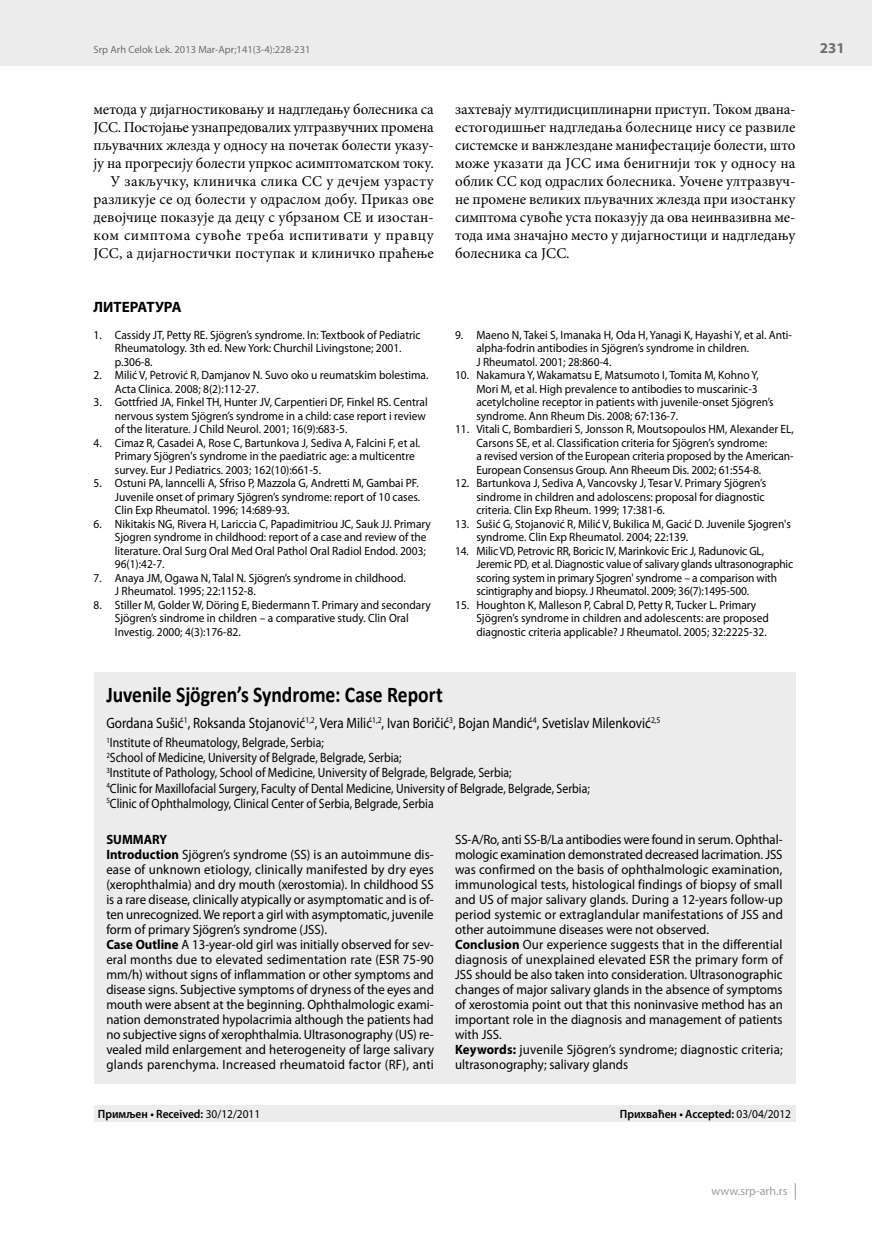
<style>
.page{position:relative;width:872px;height:1234px;background:#fff}
.page>*{position:absolute;margin:0;border:0;box-sizing:border-box;transform-origin:0 0}
.t1{font:700 22.5px "Calibri";letter-spacing:-.005em;color:#000;scale:.87 1}
.t2{font:15px/18px "Minion Pro";color:#000;text-align:right}
.t3{font:15px "Myriad Pro";color:#000;scale:.87 1}
.t4{font:700 15px "Myriad Pro";color:#000}
.t5{font:700 15px "Myriad Pro";color:#6f6f6e}
.t6{font:13.5px/15px "Myriad Pro";color:#000;scale:.95 1}
.t7{font:13.5px/15px "Myriad Pro";color:#000;scale:.87 1}
.t8{font:12px/13.5px "Myriad Pro";color:#000;scale:.95 1}
.t9{font:600 12px "Myriad Pro";color:#000;scale:.95 1}
.t10{font:12px "Myriad Pro";letter-spacing:.005em;color:#9c9d9d}
.t11{font:10.5px "Myriad Pro";color:#6f6f6e}
.s1{font-weight:700}
.s2{font-weight:400}
</style>
<div class="page">
<div style="left:0;top:0;width:872px;height:66px;background:#ececed"></div>
<svg style="left:795px;top:1183px;width:1px;height:16px"></svg>
<div style="left:94px;top:672px;width:701px;height:411px;background:#ececed"></div>
<div style="left:94px;top:1105px;width:701px;height:16px;background:#ececed"></div>
<p class="t11" style="left:94px;top:44px;width:218px">Srp Arh Celok Lek. 2013 Mar-Apr;141(3-4):228-231</p>
<p class="t5" style="left:820px;top:40px;width:26px">231</p>
<p class="t2" style="left:94px;top:100px;width:342px">метода у дијагностиковању и надгледању болесника са ЈСС. Постојање узнапредовалих ултразвучних промена пљувачних жлезда у односу на почетак болести указу&shy;ју на прогресију болести упркос асимптоматском току.<br>У закључку, клиничка слика СС у дечјем узрасту разликује се од болести у одраслом добу. Приказ ове девојчице показује да децу с убрзаном СЕ и изостан&shy;ком симптома сувоће треба испитивати у правцу ЈСС, а дијагностички поступак и клиничко праћење</p>
<p class="t2" style="left:455px;top:100px;width:342px;text-align:justify">захтевају мултидисциплинарни приступ. Током двана&shy;естогодишњег надгледања болеснице нису се развиле системске и ванжлездане манифестације болести, што може указати да ЈСС има бенигнији ток у односу на облик СС код одраслих болесника. Уочене ултразвуч&shy;не промене великих пљувачних жлезда при изостанку симптома сувоће уста показују да ова неинвазивна ме&shy;тода има значајно место у дијагностици и надгледању болесника са ЈСС.</p>
<p class="t4" style="left:94px;top:298px;width:89px">ЛИТЕРАТУРА</p>
<p class="t8" style="left:115px;top:328px;width:323px;text-indent:-21px">1. Cassidy JT, Petty RE. Sjögren’s syndrome. In: Textbook of Pediatric<br>Rheumatology. 3th ed. New York: Churchil Livingstone; 2001. p.306-8.</p>
<p class="t8" style="left:115px;top:368px;width:332px;text-indent:-21px">2. Milić V, Petrović R, Damjanov N. Suvo oko u reumatskim bolestima.<br>Acta Clinica. 2008; 8(2):112-27.</p>
<p class="t8" style="left:115px;top:395px;width:331px;text-indent:-21px">3. Gottfried JA, Finkel TH, Hunter JV, Carpentieri DF, Finkel RS. Central nervous system Sjögren’s syndrome in a child: case report i review of the literature. J Child Neurol. 2001; 16(9):683-5.</p>
<p class="t8" style="left:115px;top:436px;width:323px;text-indent:-21px">4. Cimaz R, Casadei A, Rose C, Bartunkova J, Sediva A, Falcini F, et al.<br>Primary Sjögren's syndrome in the paediatric age: a multicentre survey. Eur J Pediatrics. 2003; 162(10):661-5.</p>
<p class="t8" style="left:115px;top:476px;width:323px;text-indent:-21px">5. Ostuni PA, Ianncelli A, Sfriso P, Mazzola G, Andretti M, Gambai PF.<br>Juvenile onset of primary Sjögren’s syndrome: report of 10 cases.<br>Clin Exp Rheumatol. 1996; 14:689-93.</p>
<p class="t8" style="left:115px;top:517px;width:334px;text-indent:-21px">6. Nikitakis NG, Rivera H, Lariccia C, Papadimitriou JC, Sauk JJ. Primary Sjogren syndrome in childhood: report of a case and review of the literature. Oral Surg Oral Med Oral Pathol Oral Radiol Endod. 2003; 96(1):42-7.</p>
<p class="t8" style="left:115px;top:571px;width:308px;text-indent:-21px">7. Anaya JM, Ogawa N, Talal N. Sjögren’s syndrome in childhood.<br>J Rheumatol. 1995; 22:1152-8.</p>
<p class="t8" style="left:115px;top:598px;width:334px;text-indent:-21px">8. Stiller M, Golder W, Döring E, Biedermann T. Primary and secondary<br>Sjögren’s sindrome in children – a comparative study. Clin Oral<br>Investig. 2000; 4(3):176-82.</p>
<p class="t8" style="left:476px;top:328px;width:333px;text-indent:-21px">9. Maeno N, Takei S, Imanaka H, Oda H, Yanagi K, Hayashi Y, et al. Anti&shy;alpha-fodrin antibodies in Sjögren’s syndrome in children.<br>J Rheumatol. 2001; 28:860-4.</p>
<p class="t8" style="left:476px;top:368px;width:314px;text-indent:-21px">10. Nakamura Y, Wakamatsu E, Matsumoto I, Tomita M, Kohno Y, Mori M, et al. High prevalence to antibodies to muscarinic-3 acetylcholine receptor in patients with juvenile-onset Sjögren’s syndrome. Ann Rheum Dis. 2008; 67:136-7.</p>
<p class="t8" style="left:476px;top:422px;width:336px;text-indent:-21px">11. Vitali C, Bombardieri S, Jonsson R, Moutsopoulos HM, Alexander EL, Carsons SE, et al. Classification criteria for Sjögren’s syndrome:<br>a revised version of the European criteria proposed by the American-European Consensus Group. Ann Rheeum Dis. 2002; 61:554-8.</p>
<p class="t8" style="left:476px;top:476px;width:307px;text-indent:-21px">12. Bartunkova J, Sediva A, Vancovsky J, Tesar V. Primary Sjögren’s sindrome in children and adoloscens: proposal for diagnostic criteria. Clin Exp Rheum. 1999; 17:381-6.</p>
<p class="t8" style="left:476px;top:517px;width:332px;text-indent:-21px">13. Sušić G, Stojanović R, Milić V, Bukilica M, Gacić D. Juvenile Sjogren's syndrome. Clin Exp Rheumatol. 2004; 22:139.</p>
<p class="t8" style="left:476px;top:544px;width:335px;text-indent:-21px">14. Milic VD, Petrovic RR, Boricic IV, Marinkovic Eric J, Radunovic GL, Jeremic PD, et al. Diagnostic value of salivary glands ultrasonographic scoring system in primary Sjogren' syndrome – a comparison with scintigraphy and biopsy. J Rheumatol. 2009; 36(7):1495-500.</p>
<p class="t8" style="left:476px;top:598px;width:309px;text-indent:-21px">15. Houghton K, Malleson P, Cabral D, Petty R, Tucker L. Primary<br>Sjögren’s syndrome in children and adolescents: are proposed diagnostic criteria applicable? J Rheumatol. 2005; 32:2225-32.</p>
<h1 class="t1" style="left:106px;top:680px;width:388px">Juvenile Sjögren’s Syndrome: Case Report</h1>
<p class="t3" style="left:106px;top:714px;width:638px">Gordana Sušić<sup>1</sup>, Roksanda Stojanović<sup>1,2</sup>, Vera Milić<sup>1,2</sup>, Ivan Boričić<sup>3</sup>, Bojan Mandić<sup>4</sup>, Svetislav Milenković<sup>2,5</sup></p>
<p class="t7" style="left:106px;top:735px;width:557px"><sup>1</sup>Institute of Rheumatology, Belgrade, Serbia;<br><sup>2</sup>School of Medicine, University of Belgrade, Belgrade, Serbia;<br><sup>3</sup>Institute of Pathology, School of Medicine, University of Belgrade, Belgrade, Serbia;<br><sup>4</sup>Clinic for Maxillofacial Surgery, Faculty of Dental Medicine, University of Belgrade, Belgrade, Serbia; <sup>5</sup>Clinic of Ophthalmology, Clinical Center of Serbia, Belgrade, Serbia</p>
<p class="t6" style="left:106px;top:832px;width:346px"><span class="s1">SUMMARY<br>Introduction</span> Sjögren’s syndrome (SS) is an autoimmune dis&shy;ease of unknown etiology, clinically manifested by dry eyes (xerophthalmia) and dry mouth (xerostomia). In childhood SS is a rare disease, clinically atypically or asymptomatic and is of&shy;ten unrecognized. We report a girl with asymptomatic, juvenile form of primary Sjögren’s syndrome (JSS).<br><span class="s1">Case Outline</span> A 13-year-old girl was initially observed for sev&shy;eral months due to elevated sedimentation rate (ESR 75-90 mm/h) without signs of inflammation or other symptoms and disease signs. Subjective symptoms of dryness of the eyes and mouth were absent at the beginning. Ophthalmologic exami&shy;nation demonstrated hypolacrimia although the patients had no subjective signs of xerophthalmia. Ultrasonography (US) re&shy;vealed mild enlargement and heterogeneity of large salivary glands parenchyma. Increased rheumatoid factor (RF), anti</p>
<p class="t6" style="left:455px;top:832px;width:346px">SS-A/Ro, anti SS-B/La antibodies were found in serum. Ophthal&shy;mologic examination demonstrated decreased lacrimation. JSS was confirmed on the basis of ophthalmologic examination, immunological tests, histological findings of biopsy of small and US of major salivary glands. During a 12-years follow-up period systemic or extraglandular manifestations of JSS and other autoimmune diseases were not observed.<br><span class="s1">Conclusion</span> Our experience suggests that in the differential diagnosis of unexplained elevated ESR the primary form of JSS should be also taken into consideration. Ultrasonographic changes of major salivary glands in the absence of symptoms of xerostomia point out that this noninvasive method has an important role in the diagnosis and management of patients with JSS.<br><span class="s1">Keywords:</span> juvenile Sjögren’s syndrome; diagnostic criteria; ultrasonography; salivary glands</p>
<p class="t9" style="left:98px;top:1106px;width:173px">Примљен • Received: <span class="s2">30/12/2011</span></p>
<p class="t9" style="left:620px;top:1106px;width:182px">Прихваћен • Accepted: <span class="s2">03/04/2012</span></p>
<p class="t10" style="left:711px;top:1184px;width:77px">www.srp-arh.rs</p>
</div>
